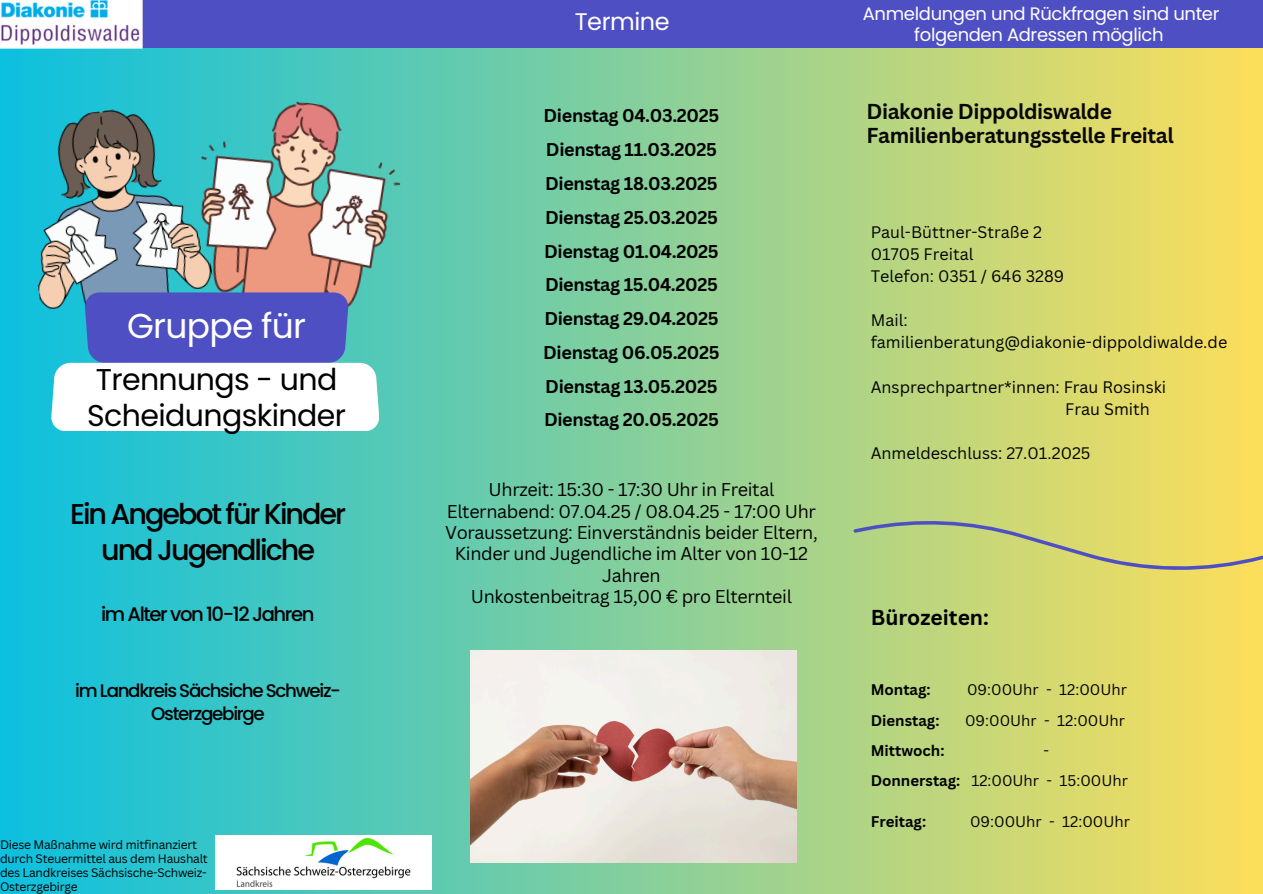
<style>
.page{position:relative;width:1263px;height:894px;background:#fff}
.page>*{position:absolute;margin:0;border:0;box-sizing:border-box;transform-origin:0 0}
.t1{font:34.5px "Poppins";letter-spacing:-.02em;color:#fff}
.t2{font:30px/36px "Poppins";letter-spacing:-.02em;color:#000}
.t3{font:500 28.65px/36px "Poppins";letter-spacing:-.07em;color:#000;text-align:center}
.t4{font:24px "Poppins";letter-spacing:-.02em;color:#fff}
.t5{font:700 21px/24.8px "Canva Sans";letter-spacing:-.02em;color:#090808}
.t6{font:700 21px "Canva Sans";color:#000}
.t7{font:500 19.65px "Poppins";letter-spacing:-.07em;color:#000}
.t8{font:500 18.3px/22.8px "Poppins";letter-spacing:-.07em;color:#000;text-align:center}
.t9{font:18px/21.3px "Canva Sans";letter-spacing:-.02em;color:#000;text-align:center}
.t10{font:700 18px/33.8px "Canva Sans";letter-spacing:-.02em;color:#000}
.t11{font:18px/21.3px "Poppins";letter-spacing:-.02em;color:#fff;text-align:center}
.t12{font:16.2px "Canva Sans";color:#000}
.t13{font:15px "Canva Sans";color:#000}
.t14{font:700 15px "Canva Sans";color:#000}
.t15{font:12px/14px "Canva Sans";letter-spacing:-.02em;color:#000}
.s1{font-weight:700}
</style>
<div class="page">
<div style="left:0;top:0;width:1262px;height:893px;background:linear-gradient(to right,#0cc0df,#fdde5a)"></div>
<img style="left:16px;top:99px;width:166px;height:227px">
<img style="left:182px;top:90px;width:227px;height:236px">
<svg style="left:51px;top:292px;width:328px;height:139px"></svg>
<img style="left:215px;top:835px;width:216px;height:54px">
<div style="left:844px;top:0;width:419px;height:47px;background:#4f4fc4"></div>
<img style="left:471px;top:650px;width:325px;height:211px">
<svg style="left:853px;top:517px;width:410px;height:53px;background:#cccf75"></svg>
<div style="left:419px;top:0;width:429px;height:47px;background:#4f4fc4"></div>
<div style="left:2px;top:0;width:429px;height:47px;background:#4f4fc4"></div>
<img style="left:0;top:0;width:143px;height:48px">
<h3 class="t1" style="left:127px;top:301px;width:181px">Gruppe für</h3>
<h2 class="t2" style="left:87px;top:361px;width:260px">Trennungs - und<br>Scheidungskinder</h2>
<p class="t3" style="left:70px;top:495px;width:278px">Ein Angebot für Kinder und Jugendliche</p>
<p class="t7" style="left:101px;top:599px;width:215px">im Alter von 10-12 Jahren</p>
<h1 class="t8" style="left:75px;top:679px;width:267px">im Landkreis Sächsiche Schweiz-<br>Osterzgebirge</h1>
<p class="t15" style="left:0;top:836px;width:209px">Diese Maßnahme wird mitfinanziert durch Steuermittel aus dem Haushalt des Landkreises Sächsische-Schweiz-<br>Osterzgebirge</p>
<p class="t4" style="left:575px;top:5px;width:96px">Termine</p>
<h5 class="t10" style="left:543px;top:99px;width:178px">Dienstag 04.03.2025<br>Dienstag 11.03.2025<br>Dienstag 18.03.2025<br>Dienstag 25.03.2025<br>Dienstag 01.04.2025<br>Dienstag 15.04.2025<br>Dienstag 29.04.2025<br>Dienstag 06.05.2025<br>Dienstag 13.05.2025<br>Dienstag 20.05.2025</h5>
<p class="t9" style="left:489px;top:478px;width:287px">Uhrzeit: 15:30 - 17:30 Uhr in Freital</p>
<p class="t9" style="left:447px;top:500px;width:371px">Elternabend: 07.04.25 / 08.04.25 - 17:00 Uhr</p>
<p class="t9" style="left:445px;top:521px;width:374px">Voraussetzung: Einverständnis beider Eltern,<br>Kinder und Jugendliche im Alter von 10-12<br>Jahren</p>
<p class="t9" style="left:471px;top:585px;width:323px">Unkostenbeitrag 15,00 € pro Elternteil</p>
<p class="t11" style="left:863px;top:3px;width:358px">Anmeldungen und Rückfragen sind unter folgenden Adressen möglich</p>
<p class="t5" style="left:866px;top:98px;width:309px">Diakonie Dippoldiswalde<br>Familienberatungsstelle Freital</p>
<p class="t12" style="left:871px;top:220px;width:173px">Paul-Büttner-Straße 2</p>
<p class="t12" style="left:871px;top:242px;width:104px">01705 Freital</p>
<p class="t12" style="left:871px;top:264px;width:195px">Telefon: 0351 / 646 3289</p>
<p class="t12" style="left:871px;top:309px;width:38px">Mail:</p>
<p class="t12" style="left:871px;top:331px;width:358px">familienberatung@diakonie-dippoldiwalde.de</p>
<p class="t12" style="left:871px;top:375px;width:297px">Ansprechpartner*innen: Frau Rosinski</p>
<p class="t12" style="left:1065px;top:397px;width:86px">Frau Smith</p>
<p class="t12" style="left:871px;top:441px;width:221px">Anmeldeschluss: 27.01.2025</p>
<p class="t6" style="left:871px;top:602px;width:120px">Bürozeiten:</p>
<p class="t14" style="left:871px;top:679px;width:61px">Montag:</p>
<p class="t13" style="left:967px;top:679px;width:161px">09:00Uhr - 12:00Uhr</p>
<p class="t14" style="left:871px;top:709px;width:70px">Dienstag:</p>
<p class="t13" style="left:965px;top:709px;width:161px">09:00Uhr - 12:00Uhr</p>
<p class="t14" style="left:871px;top:739px;width:75px">Mittwoch:</p>
<p class="t13" style="left:1043px;top:739px;width:7px">-</p>
<p class="t13" style="left:871px;top:770px;width:259px"><span class="s1">Donnerstag:</span> 12:00Uhr - 15:00Uhr</p>
<p class="t14" style="left:871px;top:810px;width:57px">Freitag:</p>
<p class="t13" style="left:970px;top:810px;width:161px">09:00Uhr - 12:00Uhr</p>
</div>
